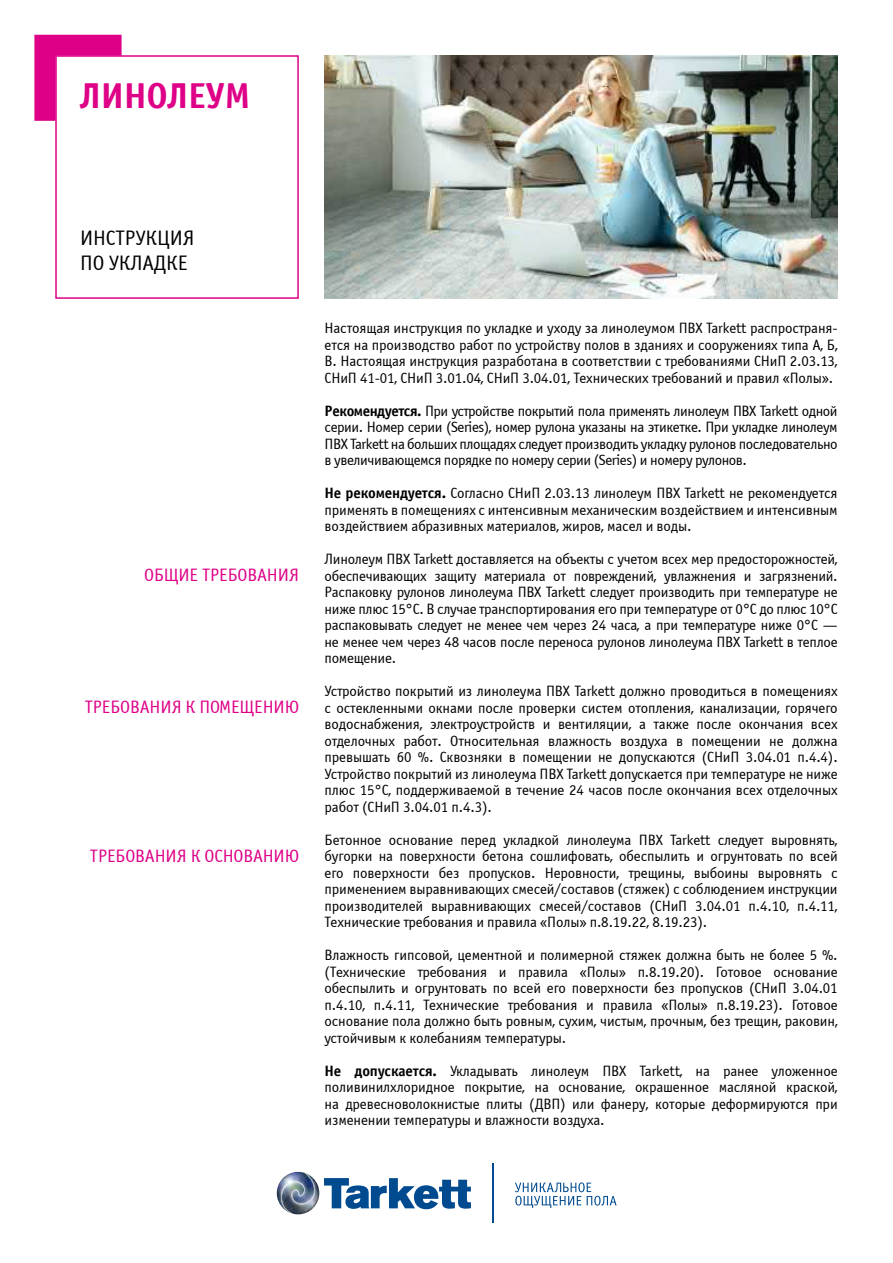
<style>
.page{position:relative;width:893px;height:1263px;background:#fff}
.page>*{position:absolute;margin:0;border:0;box-sizing:border-box;transform-origin:0 0}
.t1{font:700 36px "Officina Sans C";letter-spacing:-.01em;color:#de0087}
.t2{font:21px/25.2px "Officina Sans C";letter-spacing:-.01em;color:#000}
.t3{font:18px "Officina Sans C";letter-spacing:-.01em;color:#de0087}
.t4{font:15px/16.5px "Officina Sans C";letter-spacing:-.01em;color:#000;text-align:justify}
.s1{font-weight:700}
</style>
<div class="page">
<svg style="left:324px;top:1178px;width:147px;height:31px"></svg>
<hr style="left:492px;top:1163px;width:1px;height:59px;background:#004a8f">
<svg style="left:515px;top:1182px;width:102px;height:26px"></svg>
<img style="left:277px;top:1172px;width:42px;height:34px">
<img style="left:281px;top:1173px;width:34px;height:41px">
<svg style="left:34px;top:35px;width:88px;height:86px"></svg>
<div style="left:55px;top:55px;width:244px;height:244px;border:2px solid #de0087"></div>
<img style="left:325px;top:55px;width:513px;height:244px">
<h1 class="t1" style="left:80px;top:76px;width:171px">линолеум</h1>
<h2 class="t2" style="left:80px;top:226px;width:12px">Инстру</h2>
<h2 class="t2" style="left:80px;top:226px;width:116px;text-indent:65px">кция по укладке</h2>
<p class="t3" style="left:144px;top:565px;width:94px">Общие требован</p>
<p class="t3" style="left:278px;top:565px;width:23px">ия</p>
<p class="t3" style="left:85px;top:697px;width:36px">Требован</p>
<p class="t3" style="left:160px;top:697px;width:140px">ия к помещен ию</p>
<p class="t3" style="left:90px;top:846px;width:36px">Требован</p>
<p class="t3" style="left:166px;top:846px;width:50px">ия к основан</p>
<p class="t3" style="left:274px;top:846px;width:27px">ию</p>
<p class="t4" style="left:325px;top:320px;width:515px">Настоящая инструкция по укладке и уходу за линолеумом ПВХ Tarkett распространя&shy;ется на производство работ по устройству полов в зданиях и сооружениях типа А, Б, В. Настоящая инструкция разработана в соответствии с требованиями СНиП 2.03.13, СНиП 41-01, СНиП 3.01.04, СНиП 3.04.01, Технических требований и правил «Полы».</p>
<p class="t4" style="left:325px;top:402px;width:515px"><span class="s1">Рекомендуется.</span> При устройстве покрытий пола применять линолеум ПВХ Tarkett одной серии. Номер серии (Series), номер рулона указаны на этикетке. При укладке линолеум ПВХ Tarkett на больших площадях следует производить укладку рулонов последовательно в увеличивающемся порядке по номеру серии (Series) и номеру рулонов.</p>
<p class="t4" style="left:325px;top:485px;width:515px"><span class="s1">Не рекомендуется.</span> Согласно СНиП 2.03.13 линолеум ПВХ Tarkett не рекомендуется применять в помещениях с интенсивным механическим воздействием и интенсивным воздействием абразивных материалов, жиров, масел и воды.</p>
<p class="t4" style="left:325px;top:551px;width:515px">Линолеум ПВХ Tarkett доставляется на объекты с учетом всех мер предосторожностей, обеспечивающих защиту материала от повреждений, увлажнения и загрязнений.<br>Распаковку рулонов линолеума ПВХ Tarkett следует производить при температуре не ниже плюс 15°С. В случае транспортирования его при температуре от 0°С до плюс 10°С распаковывать следует не менее чем через 24 часа, а при температуре ниже 0°С — не менее чем через 48 часов после переноса рулонов линолеума ПВХ Tarkett в теплое помещение.</p>
<p class="t4" style="left:325px;top:683px;width:515px">Устройство покрытий из линолеума ПВХ Tarkett должно проводиться в помещениях с остекленными окнами после проверки систем отопления, канализации, горячего водоснабжения, электроустройств и вентиляции, а также после окончания всех отделочных работ. Относительная влажность воздуха в помещении не должна превышать 60 %. Сквозняки в помещении не допускаются (СНиП 3.04.01 п.4.4).<br>Устройство покрытий из линолеума ПВХ Tarkett допускается при температуре не ниже плюс 15°С, поддерживаемой в течение 24 часов после окончания всех отделочных работ (СНиП 3.04.01 п.4.3).</p>
<p class="t4" style="left:325px;top:831px;width:515px">Бетонное основание перед укладкой линолеума ПВХ Tarkett следует выровнять, бугорки на поверхности бетона сошлифовать, обеспылить и огрунтовать по всей его поверхности без пропусков. Неровности, трещины, выбоины выровнять с применением выравнивающих смесей/составов (стяжек) с соблюдением инструкции производителей выравнивающих смесей/составов (СНиП 3.04.01 п.4.10, п.4.11, Технические требования и правила «Полы» п.8.19.22, 8.19.23).</p>
<p class="t4" style="left:325px;top:947px;width:515px">Влажность гипсовой, цементной и полимерной стяжек должна быть не более 5 %. (Технические требования и правила «Полы» п.8.19.20). Готовое основание обеспылить и огрунтовать по всей его поверхности без пропусков (СНиП 3.04.01 п.4.10, п.4.11, Технические требования и правила «Полы» п.8.19.23). Готовое основание пола должно быть ровным, сухим, чистым, прочным, без трещин, раковин, устойчивым к колебаниям температуры.</p>
<p class="t4" style="left:325px;top:1062px;width:515px"><span class="s1">Не допускается.</span> Укладывать линолеум ПВХ Tarkett, на ранее уложенное поливинилхлоридное покрытие, на основание, окрашенное масляной краской, на древесноволокнистые плиты (ДВП) или фанеру, которые деформируются при изменении температуры и влажности воздуха.</p>
</div>
